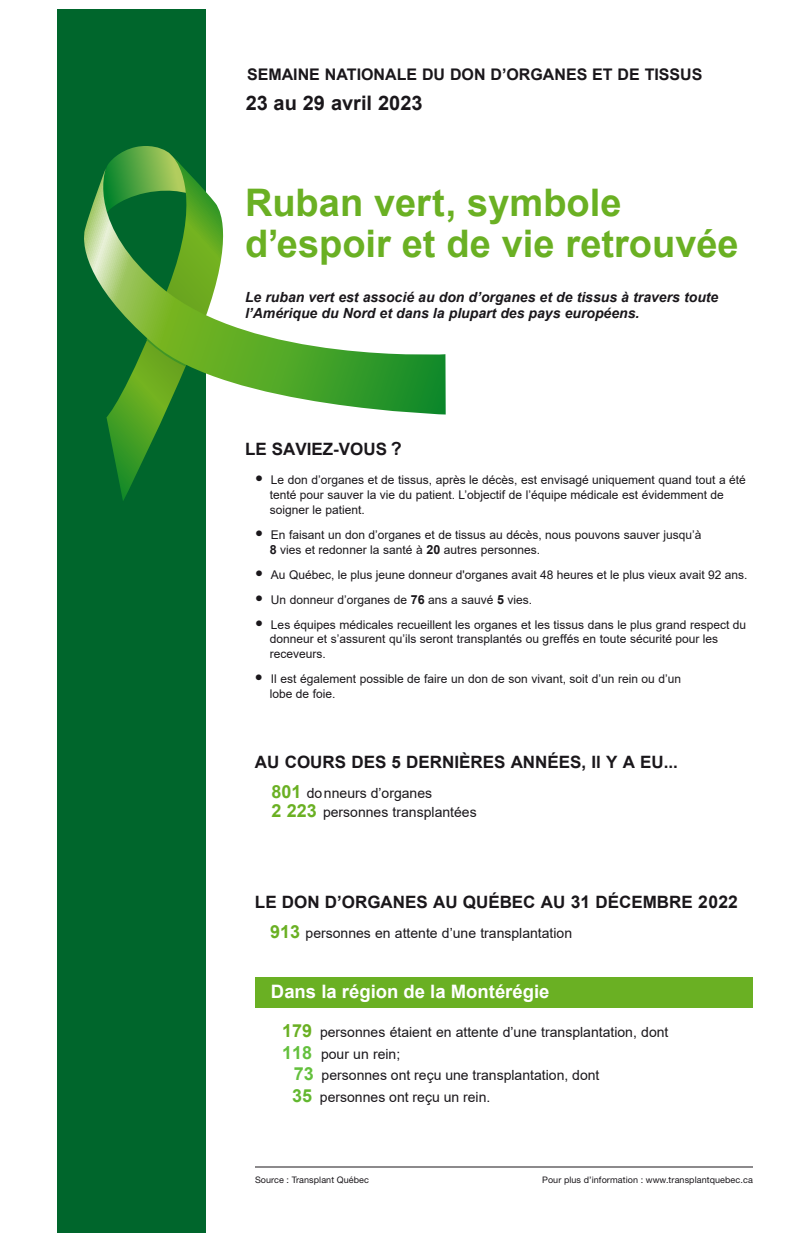
<style>
.page{position:relative;width:810px;height:1242px;background:#fff}
.page>*{position:absolute;margin:0;border:0;box-sizing:border-box;transform-origin:0 0}
.t1{font:700 38px/41px "Arial";color:#6ab023}
.t2{font:700 20px "Arial";color:#1a171b}
.t3{font:700 18.5px "Arial";color:#fff}
.t4{font:700 17px "Arial";color:#1a171b}
.t5{font:700 16px "Arial";color:#1a171b}
.t6{font:14px/19.5px "Arial";color:#1a171b}
.t7{font:italic 700 14px/16.9px "Arial";color:#1a171b}
.t8{font:12px/14.6px "Arial";color:#1a171b}
.t9{font:9px "Helvetica Neue LT Std";letter-spacing:.01em;color:#1a171b}
.s1{font-size:18px}
.s2{font-family:"Helvetica Neue LT Std";font-size:16px}
.s3{font-weight:700;font-size:12.5px}
.s4{font-weight:700;font-size:18px;color:#6ab023}
.s5{font-size:17.5px}
.s6{font-weight:700;font-size:18px;color:#64c03d}
.s7{font-weight:700;font-size:18px;color:#63b830}
</style>
<div class="page">
<div style="left:255px;top:977px;width:498px;height:31px;background:#6ab023"></div>
<div style="left:57px;top:9px;width:149px;height:1224px;background:#00662c"></div>
<svg style="left:107px;top:415px;width:57px;height:86px"></svg>
<svg style="left:107px;top:146px;width:75px;height:20px"></svg>
<svg style="left:84px;top:166px;width:362px;height:249px"></svg>
<hr style="left:255px;top:1167px;width:498px;height:1px;background:#1a171b">
<h3 class="t5" style="left:247px;top:63px;width:457px">SEMAINE NATIONALE DU DON D’ORGANES ET DE TISSUS</h3>
<h2 class="t2" style="left:246px;top:89px;width:178px">23 au 29 avril 2023</h2>
<h1 class="t1" style="left:245px;top:182px;width:495px">Ruban vert, symbole d’espoir et de vie retrouvée</h1>
<p class="t7" style="left:245px;top:289px;width:475px">Le ruban vert est associé au don d’organes et de tissus à travers toute l’Amérique du Nord et dans la plupart des pays européens.</p>
<h3 class="t4" style="left:245px;top:437px;width:158px">LE SAVIEZ-VOUS <span class="s1">?</span></h3>
<p class="t8" style="left:270px;top:473px;width:478px;text-indent:-15px"><span class="s2">•</span> Le don d’organes et de tissus, après le décès, est envisagé uniquement quand tout a été tenté pour sauver la vie du patient. L’objectif de l’équipe médicale est évidemment de soigner le patient.</p>
<p class="t8" style="left:270px;top:527px;width:433px;line-height:15.1px;text-indent:-15px"><span class="s2">•</span> En faisant un don d’organes et de tissus au décès, nous pouvons sauver jusqu’à<br><span class="s3">8</span> vies et redonner la santé à <span class="s3">20</span> autres personnes.</p>
<p class="t8" style="left:255px;top:567px;width:494px"><span class="s2">•</span> Au Québec, le plus jeune donneur d'organes avait 48 heures et le plus vieux avait 92 ans.</p>
<p class="t8" style="left:255px;top:592px;width:279px"><span class="s2">•</span> Un donneur d’organes de <span class="s3">76</span> ans a sauvé <span class="s3">5</span> vies.</p>
<p class="t8" style="left:270px;top:617px;width:478px;text-indent:-15px"><span class="s2">•</span> Les équipes médicales recueillent les organes et les tissus dans le plus grand respect du donneur et s’assurent qu’ils seront transplantés ou greffés en toute sécurité pour les receveurs.</p>
<p class="t8" style="left:270px;top:671px;width:413px;line-height:15px;text-indent:-15px"><span class="s2">•</span> Il est également possible de faire un don de son vivant, soit d’un rein ou d’un lobe de foie.</p>
<h3 class="t4" style="left:255px;top:750px;width:425px">AU COURS DES 5 DERNIÈRES ANNÉES, Il Y A EU...</h3>
<p class="t6" style="left:271px;top:783px;width:207px"><span class="s4">801</span> do nneurs d’organes<br><span class="s4">2 223</span> personnes transplantées</p>
<h3 class="t4" style="left:255px;top:890px;width:484px">LE DON D’ORGANES AU QUÉBEC AU <span class="s5">31</span> DÉCEMBRE <span class="s5">2022</span></h3>
<p class="t6" style="left:270px;top:924px;width:304px"><span class="s4">913</span> personnes en attente d’une transplantation</p>
<h3 class="t3" style="left:271px;top:978px;width:280px">Dans la région de la Montérégie</h3>
<p class="t6" style="left:282px;top:1022px;width:388px"><span class="s4">179</span> personnes étaient en attente d’une transplantation, dont</p>
<p class="t6" style="left:282px;top:1044px;width:120px"><span class="s6">118</span> pour un rein;</p>
<p class="t6" style="left:294px;top:1065px;width:307px"><span class="s6">73</span> personnes ont reçu une transplantation, dont</p>
<p class="t6" style="left:292px;top:1087px;width:200px"><span class="s7">35</span> personnes ont reçu un rein.</p>
<p class="t9" style="left:255px;top:1175px;width:115px">Source : Transplant Québec</p>
<p class="t9" style="left:542px;top:1175px;width:212px">Pour plus d’information : www.transplantquebec.ca</p>
</div>
